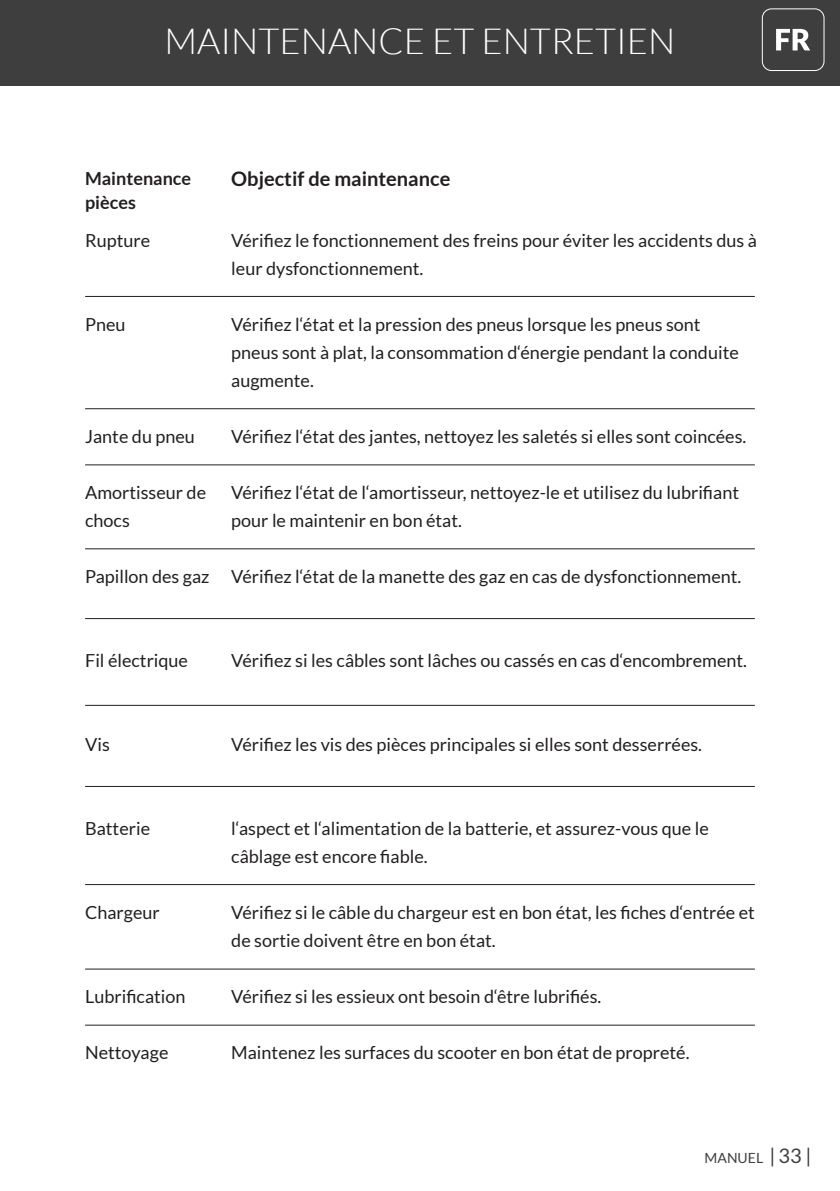
<style>
.page{position:relative;width:840px;height:1191px;background:#fff}
.page>*{position:absolute;margin:0;border:0;box-sizing:border-box;transform-origin:0 0}
.t1{font:300 36px "Lato";color:#fff}
.t2{font:700 20px "Lato";color:#231f20}
.t3{font:18px/28px "Lato";color:#231f20}
.t4{font:700 18px/24px "Lato";color:#231f20}
.t5{font:14px "Lato";color:#3e3e3f}
.s1{font-size:20px}
</style>
<div class="page">
<div style="left:0;top:0;width:839px;height:85px;background:#3e3e3f"></div>
<div style="left:761px;top:9px;width:62px;height:62px;border:1px solid #fff;border-radius:9px"></div>
<svg style="left:776px;top:29px;width:33px;height:21px"></svg>
<hr style="left:85px;top:296px;width:669px;height:1px;background:#231f20">
<hr style="left:85px;top:408px;width:669px;height:1px;background:#231f20">
<hr style="left:85px;top:464px;width:669px;height:1px;background:#231f20">
<hr style="left:85px;top:548px;width:669px;height:1px;background:#231f20">
<hr style="left:85px;top:618px;width:669px;height:1px;background:#231f20">
<hr style="left:85px;top:705px;width:669px;height:1px;background:#231f20">
<hr style="left:85px;top:786px;width:669px;height:1px;background:#231f20">
<hr style="left:85px;top:884px;width:669px;height:1px;background:#231f20">
<hr style="left:85px;top:968px;width:669px;height:1px;background:#231f20">
<hr style="left:85px;top:1024px;width:669px;height:1px;background:#231f20">
<h1 class="t1" style="left:164px;top:22px;width:512px">MAINTENANCE ET ENTRETIEN</h1>
<p class="t4" style="left:85px;top:166px;width:107px">Maintenance pièces</p>
<p class="t2" style="left:231px;top:167px;width:220px">Objectif de maintenance</p>
<p class="t3" style="left:85px;top:226px;width:66px">Rupture</p>
<p class="t3" style="left:231px;top:226px;width:527px">Vérifiez le fonctionnement des freins pour éviter les accidents dus à leur dysfonctionnement.</p>
<p class="t3" style="left:231px;top:310px;width:509px">Vérifiez l‘état et la pression des pneus lorsque les pneus sont pneus sont à plat, la consommation d‘énergie pendant la conduite augmente.</p>
<p class="t3" style="left:231px;top:422px;width:516px">Vérifiez l‘état des jantes, nettoyez les saletés si elles sont coincées.</p>
<p class="t3" style="left:231px;top:478px;width:509px">Vérifiez l‘état de l‘amortisseur, nettoyez-le et utilisez du lubrifiant pour le maintenir en bon état.</p>
<p class="t3" style="left:231px;top:562px;width:511px">Vérifiez l‘état de la manette des gaz en cas de dysfonctionnement.</p>
<p class="t3" style="left:85px;top:310px;width:42px">Pneu</p>
<p class="t3" style="left:85px;top:422px;width:111px">Jante du pneu</p>
<p class="t3" style="left:85px;top:478px;width:122px">Amortisseur de chocs</p>
<p class="t3" style="left:85px;top:562px;width:126px">Papillon des gaz</p>
<p class="t3" style="left:85px;top:646px;width:104px">Fil électrique</p>
<p class="t3" style="left:231px;top:646px;width:517px">Vérifiez si les câbles sont lâches ou cassés en cas d‘encombrement.</p>
<p class="t3" style="left:85px;top:730px;width:26px">Vis</p>
<p class="t3" style="left:231px;top:730px;width:472px">Vérifiez les vis des pièces principales si elles sont desserrées.</p>
<p class="t3" style="left:85px;top:814px;width:66px">Batterie</p>
<p class="t3" style="left:85px;top:898px;width:76px">Chargeur</p>
<p class="t3" style="left:231px;top:814px;width:479px">l‘aspect et l‘alimentation de la batterie, et assurez-vous que le câblage est encore fiable.</p>
<p class="t3" style="left:231px;top:898px;width:525px">Vérifiez si le câble du chargeur est en bon état, les fiches d‘entrée et de sortie doivent être en bon état.</p>
<p class="t3" style="left:85px;top:982px;width:102px">Lubrification</p>
<p class="t3" style="left:231px;top:982px;width:371px">Vérifiez si les essieux ont besoin d‘être lubrifiés.</p>
<p class="t3" style="left:85px;top:1038px;width:85px">Nettoyage</p>
<p class="t3" style="left:231px;top:1038px;width:459px">Maintenez les surfaces du scooter en bon état de propreté.</p>
<p class="t5" style="left:704px;top:1149px;width:108px">MANUEL <span class="s1">| 33 |</span></p>
</div>
